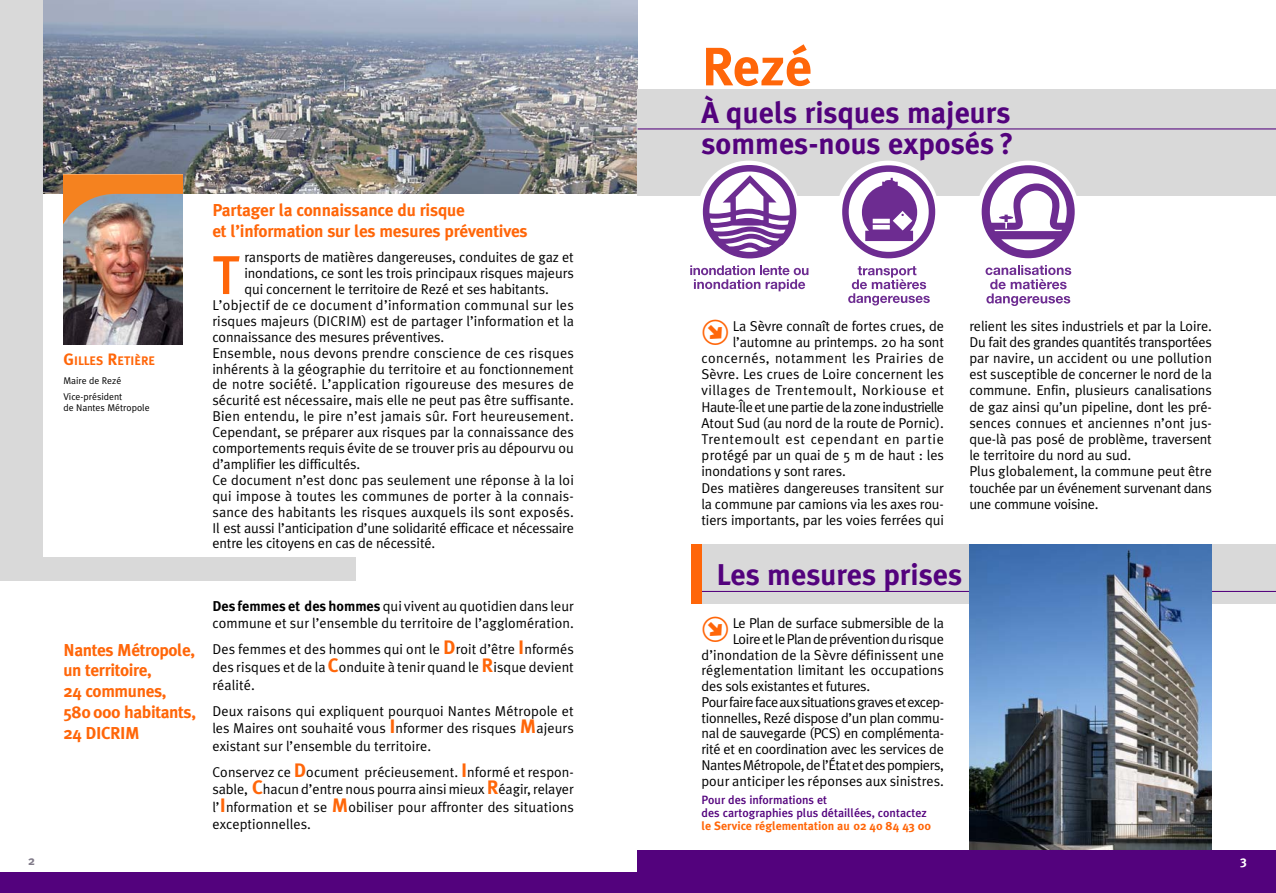
<style>
.page{position:relative;width:1276px;height:893px;background:#fff}
.page>*{position:absolute;margin:0;border:0;box-sizing:border-box;transform-origin:0 0}
.t1{font:500 54.6px "Meta Plus";color:#ff6609}
.t2{font:700 54px "Meta Plus";color:#ff6609}
.t3{font:31.65px "Mini Pics Directional RA";color:#ff6609}
.t4{font:700 30px/31.5px "Meta Plus";color:#53027d}
.t5{font:700 17.25px/20.7px "Meta Plus";letter-spacing:-.02em;color:#ff6609}
.t6{font:14.25px/16.2px "Meta Plus Normal";letter-spacing:-.005em;color:#000;text-align:justify}
.t7{font:14.25px "Meta Plus Normal";letter-spacing:.015em;color:#000}
.t8{font:14.25px "Meta Plus Normal";letter-spacing:-.03em;color:#000}
.t9{font:14.25px "Meta Plus Normal";letter-spacing:.02em;color:#000}
.t10{font:14.25px "Meta Plus Normal";letter-spacing:-.04em;color:#000}
.t11{font:14.25px "Meta Plus Normal";letter-spacing:.03em;color:#000}
.t12{font:14.25px "Meta Plus Normal";letter-spacing:-.025em;color:#000}
.t13{font:14.25px "Meta Plus Normal";letter-spacing:.025em;color:#000}
.t14{font:14.25px "Meta Plus Normal";letter-spacing:.045em;color:#000}
.t15{font:700 12.75px "Meta Plus";color:#817b89}
.t16{font:700 12.75px "Meta Plus";color:#fff}
.t17{font:700 12.3px "Meta Plus";color:#ff6609}
.t18{font:500 12px/13.2px "Meta Plus";color:#53027d}
.t19{font:700 12px "Meta Plus";color:#ff6609}
.t20{font:9.75px/15.9px "Meta Plus Normal";color:#000}
.s1{font-size:16.5px}
.s2{font-family:"Meta Plus";font-weight:700}
.s3{font-family:"Meta Plus";font-weight:700;font-size:19.5px;color:#ff6609}
</style>
<div class="page">
<div style="left:701px;top:545px;width:574px;height:59px;background:#d9d9d9"></div>
<hr style="left:701px;top:591px;width:574px;height:1px;background:#53027d">
<img style="left:969px;top:545px;width:243px;height:306px">
<img style="left:42px;top:0;width:596px;height:194px">
<div style="left:0;top:872px;width:1275px;height:21px;background:#53027d"></div>
<div style="left:638px;top:851px;width:637px;height:42px;background:#53027d"></div>
<img style="left:63px;top:254px;width:120px;height:90px">
<img style="left:63px;top:174px;width:120px;height:80px">
<div style="left:0;top:0;width:42px;height:581px;background:#d9d9d9"></div>
<div style="left:0;top:557px;width:356px;height:24px;background:#d9d9d9"></div>
<div style="left:638px;top:90px;width:637px;height:106px;background:#d9d9d9"></div>
<div style="left:837px;top:161px;width:102px;height:102px;background:#fff;border-radius:50%"></div>
<div style="left:698px;top:161px;width:102px;height:102px;background:#fff;border-radius:50%"></div>
<svg style="left:848px;top:266px;width:81px;height:39px"></svg>
<svg style="left:842px;top:165px;width:93px;height:93px"></svg>
<div style="left:977px;top:161px;width:102px;height:102px;background:#fff;border-radius:50%"></div>
<svg style="left:981px;top:165px;width:93px;height:93px"></svg>
<svg style="left:985px;top:265px;width:86px;height:41px"></svg>
<svg style="left:703px;top:165px;width:93px;height:93px"></svg>
<svg style="left:690px;top:265px;width:118px;height:26px"></svg>
<hr style="left:638px;top:128px;width:637px;height:1px;background:#53027d">
<div style="left:691px;top:545px;width:10px;height:59px;background:#ff6609"></div>
<p class="t15" style="left:28px;top:855px;width:8px">2</p>
<p class="t17" style="left:63px;top:356px;width:93px"><span class="s1">G</span>ILLES <span class="s1">R</span>ETIÈRE</p>
<p class="t20" style="left:63px;top:373px;width:60px">Maire de Rezé<br>Vice-président</p>
<p class="t20" style="left:63px;top:401px;width:88px">de Nantes Métropole</p>
<p class="t5" style="left:212px;top:201px;width:317px">Partager la connaissance du risque<br>et l’information sur les mesures préventives</p>
<h1 class="t1" style="left:212px;top:253px;width:29px">T</h1>
<p class="t6" style="left:244px;top:250px;width:331px">ransports de matières dangereuses, conduites de gaz et</p>
<p class="t6" style="left:244px;top:266px;width:331px">inondations, ce sont les trois principaux risques majeurs</p>
<p class="t6" style="left:244px;top:282px;width:306px">qui concernent le territoire de Rezé et ses habitants.</p>
<p class="t9" style="left:212px;top:300px;width:363px">L’objectif de ce document d’information communal sur les</p>
<p class="t6" style="left:212px;top:314px;width:363px">risques majeurs (DICRIM) est de partager l’information et la</p>
<p class="t6" style="left:212px;top:330px;width:233px">connaissance des mesures préventives.</p>
<p class="t7" style="left:212px;top:347px;width:363px">Ensemble, nous devons prendre conscience de ces risques</p>
<p class="t6" style="left:212px;top:362px;width:363px">inhérents à la géographie du territoire et au fonctionnement</p>
<p class="t7" style="left:212px;top:379px;width:363px">de notre société. L’application rigoureuse des mesures de</p>
<p class="t6" style="left:212px;top:393px;width:363px">sécurité est nécessaire, mais elle ne peut pas être suffisante.</p>
<p class="t7" style="left:212px;top:411px;width:363px">Bien entendu, le pire n’est jamais sûr. Fort heureusement.</p>
<p class="t6" style="left:212px;top:425px;width:363px">Cependant, se préparer aux risques par la connaissance des</p>
<p class="t6" style="left:212px;top:441px;width:363px">comportements requis évite de se trouver pris au dépourvu ou</p>
<p class="t6" style="left:212px;top:457px;width:149px">d’amplifier les difficultés.</p>
<p class="t6" style="left:212px;top:473px;width:363px">Ce document n’est donc pas seulement une réponse à la loi</p>
<p class="t7" style="left:212px;top:491px;width:363px">qui impose à toutes les communes de porter à la connais-</p>
<p class="t7" style="left:212px;top:506px;width:363px">sance des habitants les risques auxquels ils sont exposés.</p>
<p class="t6" style="left:212px;top:521px;width:363px">Il est aussi l’anticipation d’une solidarité efficace et nécessaire</p>
<p class="t6" style="left:212px;top:536px;width:224px">entre les citoyens en cas de nécessité.</p>
<p class="t5" style="left:63px;top:640px;width:134px">Nantes Métropole, un territoire,<br>24 communes,<br>580 000 habitants,<br>24 DICRIM</p>
<p class="t6" style="left:212px;top:598px;width:363px;line-height:17.5px"><span class="s2">Des femmes et des hommes</span> qui vivent au quotidien dans leur commune et sur l’ensemble du territoire de l’agglomération.</p>
<p class="t6" style="left:212px;top:642px;width:363px;line-height:17.5px">Des femmes et des hommes qui ont le <span class="s3">D</span>roit d’être <span class="s3">I</span>nformés des risques et de la <span class="s3">C</span>onduite à tenir quand le <span class="s3">R</span>isque devient réalité.</p>
<p class="t6" style="left:212px;top:703px;width:363px;line-height:17.5px">Deux raisons qui expliquent pourquoi Nantes Métropole et les Maires ont souhaité vous <span class="s3">I</span>nformer des risques <span class="s3">M</span>ajeurs existant sur l’ensemble du territoire.</p>
<p class="t6" style="left:212px;top:764px;width:363px;line-height:17.5px">Conservez ce <span class="s3">D</span>ocument précieusement. <span class="s3">I</span>nformé et respon&shy;sable, <span class="s3">C</span>hacun d’entre nous pourra ainsi mieux <span class="s3">R</span>éagir, relayer l’<span class="s3">I</span>nformation et se <span class="s3">M</span>obiliser pour affronter des situations exceptionnelles.</p>
<h2 class="t2" style="left:701px;top:45px;width:112px">Rezé</h2>
<h3 class="t4" style="left:701px;top:98px;width:314px">À quels risques majeurs sommes-nous exposés ?</h3>
<h3 class="t3" style="left:701px;top:315px;width:29px">x</h3>
<p class="t6" style="left:733px;top:319px;width:213px">La Sèvre connaît de fortes crues, de</p>
<p class="t6" style="left:733px;top:335px;width:213px">l’automne au printemps. 20 ha sont</p>
<p class="t13" style="left:701px;top:353px;width:244px">concernés, notamment les Prairies de</p>
<p class="t6" style="left:701px;top:367px;width:244px">Sèvre. Les crues de Loire concernent les</p>
<p class="t11" style="left:701px;top:385px;width:244px">villages de Trentemoult, Norkiouse et</p>
<p class="t8" style="left:701px;top:401px;width:244px">Haute-Île et une partie de la zone industrielle</p>
<p class="t6" style="left:701px;top:416px;width:244px">Atout Sud (au nord de la route de Pornic).</p>
<p class="t14" style="left:701px;top:434px;width:244px">Trentemoult est cependant en partie</p>
<p class="t6" style="left:701px;top:448px;width:244px">protégé par un quai de 5 m de haut : les</p>
<p class="t6" style="left:701px;top:464px;width:146px">inondations y sont rares.</p>
<p class="t6" style="left:701px;top:481px;width:244px">Des matières dangereuses transitent sur</p>
<p class="t6" style="left:701px;top:497px;width:244px">la commune par camions via les axes rou-</p>
<p class="t6" style="left:701px;top:513px;width:244px">tiers importants, par les voies ferrées qui</p>
<p class="t6" style="left:969px;top:319px;width:244px;text-align:left">relient les sites industriels et par la Loire.<br>Du fait des grandes quantités transportées par navire, un accident ou une pollution est susceptible de concerner le nord de la commune. Enfin, plusieurs canalisations de gaz ainsi qu’un pipeline, dont les pré&shy;sences connues et anciennes n’ont jus&shy;que-là pas posé de problème, traversent le territoire du nord au sud.<br>Plus globalement, la commune peut être touchée par un événement survenant dans une commune voisine.</p>
<h3 class="t4" style="left:716px;top:561px;width:247px">Les mesures prises</h3>
<h3 class="t3" style="left:701px;top:613px;width:29px">x</h3>
<p class="t6" style="left:733px;top:616px;width:213px">Le Plan de surface submersible de la</p>
<p class="t12" style="left:733px;top:634px;width:213px">Loire et le Plan de prévention du risque</p>
<p class="t6" style="left:701px;top:648px;width:244px">d’inondation de la Sèvre définissent une</p>
<p class="t6" style="left:701px;top:663px;width:244px">réglementation limitant les occupations</p>
<p class="t6" style="left:701px;top:679px;width:170px">des sols existantes et futures.</p>
<p class="t10" style="left:701px;top:697px;width:244px">Pour faire face aux situations graves et excep-</p>
<p class="t6" style="left:701px;top:711px;width:244px">tionnelles, Rezé dispose d’un plan commu-</p>
<p class="t6" style="left:701px;top:726px;width:244px">nal de sauvegarde (PCS) en complémenta-</p>
<p class="t6" style="left:701px;top:742px;width:244px">rité et en coordination avec les services de</p>
<p class="t8" style="left:701px;top:760px;width:244px">Nantes Métropole, de l’État et des pompiers,</p>
<p class="t6" style="left:701px;top:774px;width:244px">pour anticiper les réponses aux sinistres.</p>
<p class="t18" style="left:701px;top:794px;width:227px">Pour des informations et<br>des cartographies plus détaillées, contactez</p>
<p class="t19" style="left:701px;top:821px;width:231px">le Service réglementation au 02 40 84 43 00</p>
<p class="t16" style="left:1240px;top:855px;width:8px">3</p>
</div>
